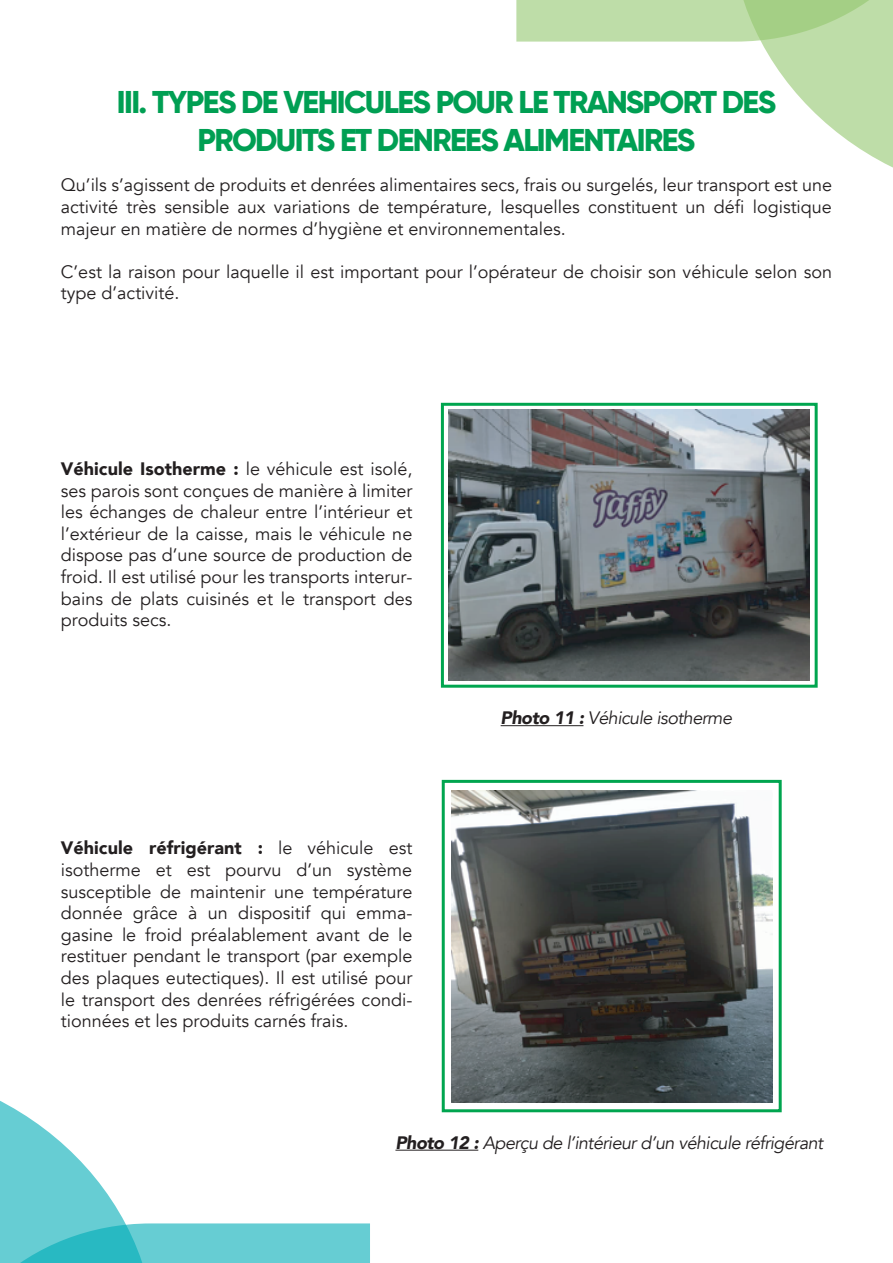
<style>
.page{position:relative;width:893px;height:1263px;background:#fff}
.page>*{position:absolute;margin:0;border:0;box-sizing:border-box;transform-origin:0 0}
.t1{font:800 31.5px/37.8px "Gilroy";letter-spacing:-.05em;color:#009f53;text-align:center}
.t2{font:18px/21.6px "Avenir";color:#231f20;text-align:justify}
.t3{font:italic 18px "Avenir";letter-spacing:-.03em;color:#231f20}
.s1{font-weight:900}
</style>
<div class="page">
<svg style="left:0;top:1101px;width:370px;height:162px"></svg>
<svg style="left:516px;top:1px;width:377px;height:167px"></svg>
<div style="left:441px;top:403px;width:377px;height:285px;border:3px solid #00a54f"></div>
<img style="left:448px;top:409px;width:362px;height:272px">
<hr style="left:501px;top:725px;width:82px;height:1px;background:#231f20">
<hr style="left:395px;top:1150px;width:83px;height:1px;background:#231f20">
<div style="left:442px;top:780px;width:340px;height:332px;border:3px solid #00a54f"></div>
<img style="left:451px;top:791px;width:322px;height:311px">
<h1 class="t1" style="left:117px;top:83px;width:661px">III. TYPES DE VEHICULES POUR LE TRANSPORT DES<br>PRODUITS ET DENREES ALIMENTAIRES</h1>
<p class="t2" style="left:61px;top:175px;width:773px">Qu’ils s’agissent de produits et denrées alimentaires secs, frais ou surgelés, leur transport est une activité très sensible aux variations de température, lesquelles constituent un défi logistique majeur en matière de normes d’hygiène et environnementales.</p>
<p class="t2" style="left:61px;top:261px;width:773px">C’est la raison pour laquelle il est important pour l’opérateur de choisir son véhicule selon son type d’activité.</p>
<p class="t2" style="left:61px;top:458px;width:353px"><span class="s1">Véhicule Isotherme :</span> le véhicule est isolé, ses parois sont conçues de manière à limiter les échanges de chaleur entre l’intérieur et l’extérieur de la caisse, mais le véhicule ne dispose pas d’une source de production de froid. Il est utilisé pour les transports interur&shy;bains de plats cuisinés et le transport des produits secs.</p>
<p class="t2" style="left:61px;top:838px;width:353px"><span class="s1">Véhicule réfrigérant :</span> le véhicule est isotherme et est pourvu d’un système susceptible de maintenir une température donnée grâce à un dispositif qui emma&shy;gasine le froid préalablement avant de le restituer pendant le transport (par exemple des plaques eutectiques). Il est utilisé pour le transport des denrées réfrigérées condi&shy;tionnées et les produits carnés frais.</p>
<p class="t3" style="left:501px;top:707px;width:233px"><span class="s1">Photo 11 :</span> Véhicule isotherme</p>
<p class="t3" style="left:395px;top:1132px;width:429px"><span class="s1">Photo 12 :</span> Aperçu de l’intérieur d’un véhicule réfrigérant</p>
</div>
